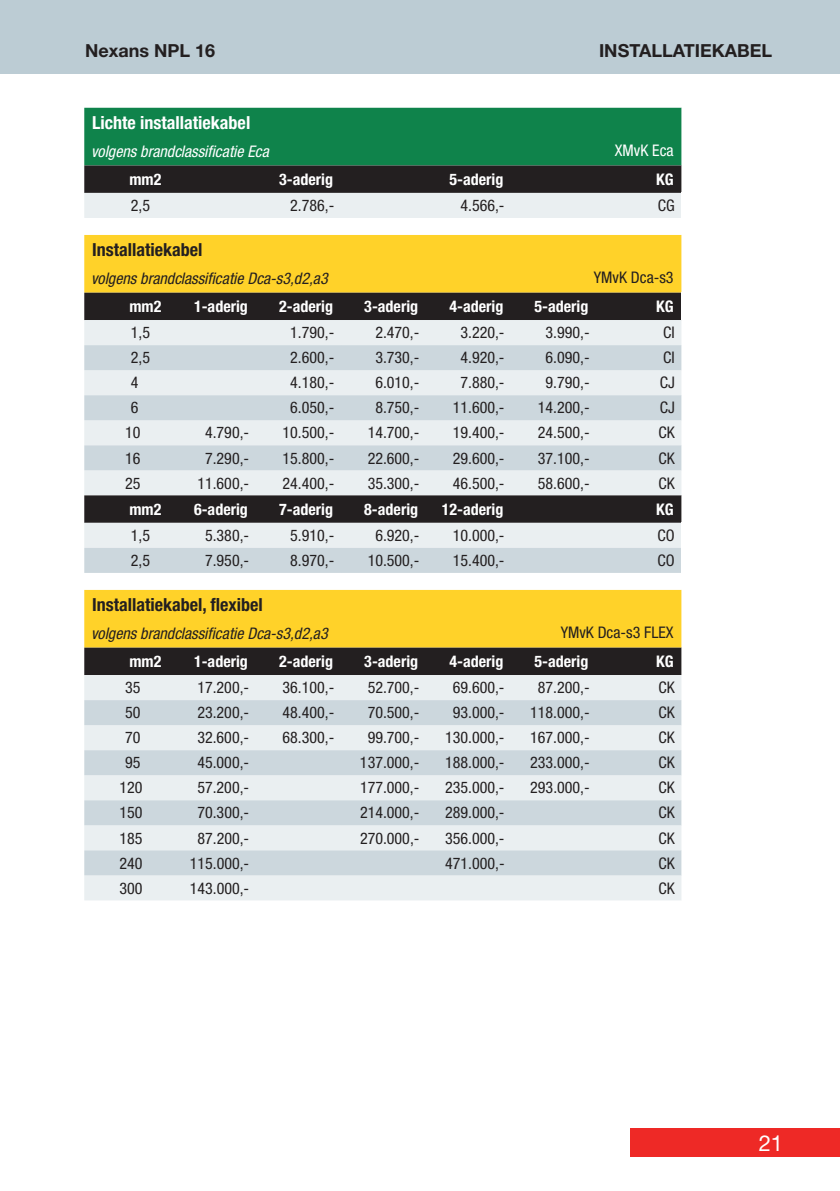
<style>
.page{position:relative;width:840px;height:1191px;background:#fff}
.page>*{position:absolute;margin:0;border:0;box-sizing:border-box;transform-origin:0 0}
.t1{font:22px "Helvetica Neue LT Std";color:#fff}
.t2{font:700 condensed 18px "Helvetica Neue LT Std";color:#231f20}
.t3{font:700 18px "Helvetica Neue LT Std";color:#231f20}
.t4{font:700 condensed 18px "Helvetica Neue LT Std";color:#fff}
.t5{font:condensed 16px "Helvetica Neue LT Std";color:#231f20}
.t6{font:700 condensed 16px "Helvetica Neue LT Std";color:#fff}
.t7{font:italic condensed 16px "Helvetica Neue LT Std";color:#231f20}
.t8{font:italic condensed 16px "Helvetica Neue LT Std";color:#fff}
.t9{font:condensed 16px "Helvetica Neue LT Std";color:#fff}
</style>
<div class="page">
<div style="left:0;top:0;width:839px;height:74px;background:#bcccd4"></div>
<div style="left:629px;top:1128px;width:210px;height:29px;background:#ee2926"></div>
<svg style="left:84px;top:108px;width:598px;height:110px;background:#468366"></svg>
<div style="left:681px;top:193px;width:22px;height:25px;background:#fff"></div>
<svg style="left:84px;top:589px;width:597px;height:1px"></svg>
<svg style="left:84px;top:235px;width:598px;height:338px;background:#c4c1a7"></svg>
<div style="left:681px;top:548px;width:22px;height:25px;background:#fff"></div>
<svg style="left:84px;top:590px;width:598px;height:310px;background:#d3d0b4"></svg>
<p class="t3" style="left:85px;top:39px;width:132px">Nexans NPL 16</p>
<p class="t3" style="left:598px;top:39px;width:174px">INSTALLATIEKABEL</p>
<p class="t4" style="left:92px;top:111px;width:159px">Lichte installatiekabel</p>
<p class="t8" style="left:91px;top:142px;width:179px">volgens brandclassificatie Eca</p>
<p class="t9" style="left:614px;top:141px;width:60px">XMvK Eca</p>
<p class="t6" style="left:129px;top:169px;width:33px">mm2</p>
<p class="t6" style="left:279px;top:169px;width:55px">3-aderig</p>
<p class="t6" style="left:449px;top:169px;width:55px">5-aderig</p>
<p class="t6" style="left:655px;top:169px;width:19px">KG</p>
<p class="t5" style="left:131px;top:196px;width:21px">2,5</p>
<p class="t5" style="left:290px;top:196px;width:46px">2.786,-</p>
<p class="t5" style="left:460px;top:196px;width:46px">4.566,-</p>
<p class="t5" style="left:657px;top:196px;width:18px">CG</p>
<p class="t2" style="left:92px;top:238px;width:112px">Installatiekabel</p>
<p class="t7" style="left:91px;top:269px;width:238px">volgens brandclassificatie Dca-s3,d2,a3</p>
<p class="t5" style="left:593px;top:268px;width:81px">YMvK Dca-s3</p>
<p class="t6" style="left:129px;top:297px;width:33px">mm2</p>
<p class="t6" style="left:194px;top:297px;width:55px">1-aderig</p>
<p class="t6" style="left:279px;top:297px;width:55px">2-aderig</p>
<p class="t6" style="left:364px;top:297px;width:55px">3-aderig</p>
<p class="t6" style="left:449px;top:297px;width:55px">4-aderig</p>
<p class="t6" style="left:534px;top:297px;width:55px">5-aderig</p>
<p class="t6" style="left:655px;top:297px;width:19px">KG</p>
<p class="t5" style="left:131px;top:323px;width:21px">1,5</p>
<p class="t5" style="left:290px;top:323px;width:46px">1.790,-</p>
<p class="t5" style="left:375px;top:323px;width:46px">2.470,-</p>
<p class="t5" style="left:460px;top:323px;width:46px">3.220,-</p>
<p class="t5" style="left:545px;top:323px;width:46px">3.990,-</p>
<p class="t5" style="left:663px;top:323px;width:13px">CI</p>
<p class="t5" style="left:131px;top:348px;width:21px">2,5</p>
<p class="t5" style="left:290px;top:348px;width:46px">2.600,-</p>
<p class="t5" style="left:375px;top:348px;width:46px">3.730,-</p>
<p class="t5" style="left:460px;top:348px;width:46px">4.920,-</p>
<p class="t5" style="left:545px;top:348px;width:46px">6.090,-</p>
<p class="t5" style="left:663px;top:348px;width:13px">CI</p>
<p class="t5" style="left:131px;top:373px;width:9px">4</p>
<p class="t5" style="left:290px;top:373px;width:46px">4.180,-</p>
<p class="t5" style="left:375px;top:373px;width:46px">6.010,-</p>
<p class="t5" style="left:460px;top:373px;width:46px">7.880,-</p>
<p class="t5" style="left:545px;top:373px;width:46px">9.790,-</p>
<p class="t5" style="left:659px;top:373px;width:17px">CJ</p>
<p class="t5" style="left:131px;top:398px;width:9px">6</p>
<p class="t5" style="left:290px;top:398px;width:46px">6.050,-</p>
<p class="t5" style="left:375px;top:398px;width:46px">8.750,-</p>
<p class="t5" style="left:452px;top:398px;width:53px">11.600,-</p>
<p class="t5" style="left:537px;top:398px;width:53px">14.200,-</p>
<p class="t5" style="left:659px;top:398px;width:17px">CJ</p>
<p class="t5" style="left:125px;top:423px;width:17px">10</p>
<p class="t5" style="left:205px;top:423px;width:46px">4.790,-</p>
<p class="t5" style="left:282px;top:423px;width:53px">10.500,-</p>
<p class="t5" style="left:367px;top:423px;width:53px">14.700,-</p>
<p class="t5" style="left:452px;top:423px;width:53px">19.400,-</p>
<p class="t5" style="left:537px;top:423px;width:53px">24.500,-</p>
<p class="t5" style="left:658px;top:423px;width:18px">CK</p>
<p class="t5" style="left:125px;top:448px;width:17px">16</p>
<p class="t5" style="left:205px;top:448px;width:46px">7.290,-</p>
<p class="t5" style="left:282px;top:448px;width:53px">15.800,-</p>
<p class="t5" style="left:367px;top:448px;width:53px">22.600,-</p>
<p class="t5" style="left:452px;top:448px;width:53px">29.600,-</p>
<p class="t5" style="left:537px;top:448px;width:53px">37.100,-</p>
<p class="t5" style="left:658px;top:448px;width:18px">CK</p>
<p class="t5" style="left:125px;top:473px;width:17px">25</p>
<p class="t5" style="left:197px;top:473px;width:53px">11.600,-</p>
<p class="t5" style="left:282px;top:473px;width:53px">24.400,-</p>
<p class="t5" style="left:367px;top:473px;width:53px">35.300,-</p>
<p class="t5" style="left:452px;top:473px;width:53px">46.500,-</p>
<p class="t5" style="left:537px;top:473px;width:53px">58.600,-</p>
<p class="t5" style="left:658px;top:473px;width:18px">CK</p>
<p class="t6" style="left:129px;top:499px;width:33px">mm2</p>
<p class="t6" style="left:194px;top:499px;width:55px">6-aderig</p>
<p class="t6" style="left:279px;top:499px;width:55px">7-aderig</p>
<p class="t6" style="left:364px;top:499px;width:55px">8-aderig</p>
<p class="t6" style="left:441px;top:499px;width:63px">12-aderig</p>
<p class="t6" style="left:655px;top:499px;width:19px">KG</p>
<p class="t5" style="left:131px;top:526px;width:21px">1,5</p>
<p class="t5" style="left:205px;top:526px;width:46px">5.380,-</p>
<p class="t5" style="left:290px;top:526px;width:46px">5.910,-</p>
<p class="t5" style="left:375px;top:526px;width:46px">6.920,-</p>
<p class="t5" style="left:452px;top:526px;width:53px">10.000,-</p>
<p class="t5" style="left:657px;top:526px;width:19px">CO</p>
<p class="t5" style="left:131px;top:551px;width:21px">2,5</p>
<p class="t5" style="left:205px;top:551px;width:46px">7.950,-</p>
<p class="t5" style="left:290px;top:551px;width:46px">8.970,-</p>
<p class="t5" style="left:367px;top:551px;width:53px">10.500,-</p>
<p class="t5" style="left:452px;top:551px;width:53px">15.400,-</p>
<p class="t5" style="left:657px;top:551px;width:19px">CO</p>
<p class="t2" style="left:92px;top:593px;width:172px">Installatiekabel, flexibel</p>
<p class="t7" style="left:91px;top:624px;width:238px">volgens brandclassificatie Dca-s3,d2,a3</p>
<p class="t5" style="left:560px;top:623px;width:114px">YMvK Dca-s3 FLEX</p>
<p class="t6" style="left:129px;top:651px;width:33px">mm2</p>
<p class="t6" style="left:194px;top:651px;width:55px">1-aderig</p>
<p class="t6" style="left:279px;top:651px;width:55px">2-aderig</p>
<p class="t6" style="left:364px;top:651px;width:55px">3-aderig</p>
<p class="t6" style="left:449px;top:651px;width:55px">4-aderig</p>
<p class="t6" style="left:534px;top:651px;width:55px">5-aderig</p>
<p class="t6" style="left:655px;top:651px;width:19px">KG</p>
<p class="t5" style="left:125px;top:678px;width:17px">35</p>
<p class="t5" style="left:197px;top:678px;width:53px">17.200,-</p>
<p class="t5" style="left:282px;top:678px;width:53px">36.100,-</p>
<p class="t5" style="left:367px;top:678px;width:53px">52.700,-</p>
<p class="t5" style="left:452px;top:678px;width:53px">69.600,-</p>
<p class="t5" style="left:537px;top:678px;width:53px">87.200,-</p>
<p class="t5" style="left:658px;top:678px;width:18px">CK</p>
<p class="t5" style="left:125px;top:703px;width:17px">50</p>
<p class="t5" style="left:197px;top:703px;width:53px">23.200,-</p>
<p class="t5" style="left:282px;top:703px;width:53px">48.400,-</p>
<p class="t5" style="left:367px;top:703px;width:53px">70.500,-</p>
<p class="t5" style="left:452px;top:703px;width:53px">93.000,-</p>
<p class="t5" style="left:530px;top:703px;width:61px">118.000,-</p>
<p class="t5" style="left:658px;top:703px;width:18px">CK</p>
<p class="t5" style="left:125px;top:728px;width:17px">70</p>
<p class="t5" style="left:197px;top:728px;width:53px">32.600,-</p>
<p class="t5" style="left:282px;top:728px;width:53px">68.300,-</p>
<p class="t5" style="left:367px;top:728px;width:53px">99.700,-</p>
<p class="t5" style="left:445px;top:728px;width:61px">130.000,-</p>
<p class="t5" style="left:530px;top:728px;width:61px">167.000,-</p>
<p class="t5" style="left:658px;top:728px;width:18px">CK</p>
<p class="t5" style="left:125px;top:753px;width:17px">95</p>
<p class="t5" style="left:197px;top:753px;width:53px">45.000,-</p>
<p class="t5" style="left:360px;top:753px;width:61px">137.000,-</p>
<p class="t5" style="left:445px;top:753px;width:61px">188.000,-</p>
<p class="t5" style="left:530px;top:753px;width:61px">233.000,-</p>
<p class="t5" style="left:658px;top:753px;width:18px">CK</p>
<p class="t5" style="left:119px;top:778px;width:25px">120</p>
<p class="t5" style="left:197px;top:778px;width:53px">57.200,-</p>
<p class="t5" style="left:360px;top:778px;width:61px">177.000,-</p>
<p class="t5" style="left:445px;top:778px;width:61px">235.000,-</p>
<p class="t5" style="left:530px;top:778px;width:61px">293.000,-</p>
<p class="t5" style="left:658px;top:778px;width:18px">CK</p>
<p class="t5" style="left:119px;top:803px;width:25px">150</p>
<p class="t5" style="left:197px;top:803px;width:53px">70.300,-</p>
<p class="t5" style="left:360px;top:803px;width:61px">214.000,-</p>
<p class="t5" style="left:445px;top:803px;width:61px">289.000,-</p>
<p class="t5" style="left:658px;top:803px;width:18px">CK</p>
<p class="t5" style="left:119px;top:828px;width:25px">185</p>
<p class="t5" style="left:197px;top:828px;width:53px">87.200,-</p>
<p class="t5" style="left:360px;top:828px;width:61px">270.000,-</p>
<p class="t5" style="left:445px;top:828px;width:61px">356.000,-</p>
<p class="t5" style="left:658px;top:828px;width:18px">CK</p>
<p class="t5" style="left:119px;top:853px;width:25px">240</p>
<p class="t5" style="left:190px;top:853px;width:61px">115.000,-</p>
<p class="t5" style="left:445px;top:853px;width:61px">471.000,-</p>
<p class="t5" style="left:658px;top:853px;width:18px">CK</p>
<p class="t5" style="left:119px;top:878px;width:25px">300</p>
<p class="t5" style="left:190px;top:878px;width:61px">143.000,-</p>
<p class="t5" style="left:658px;top:878px;width:18px">CK</p>
<h1 class="t1" style="left:758px;top:1129px;width:26px">21</h1>
</div>
